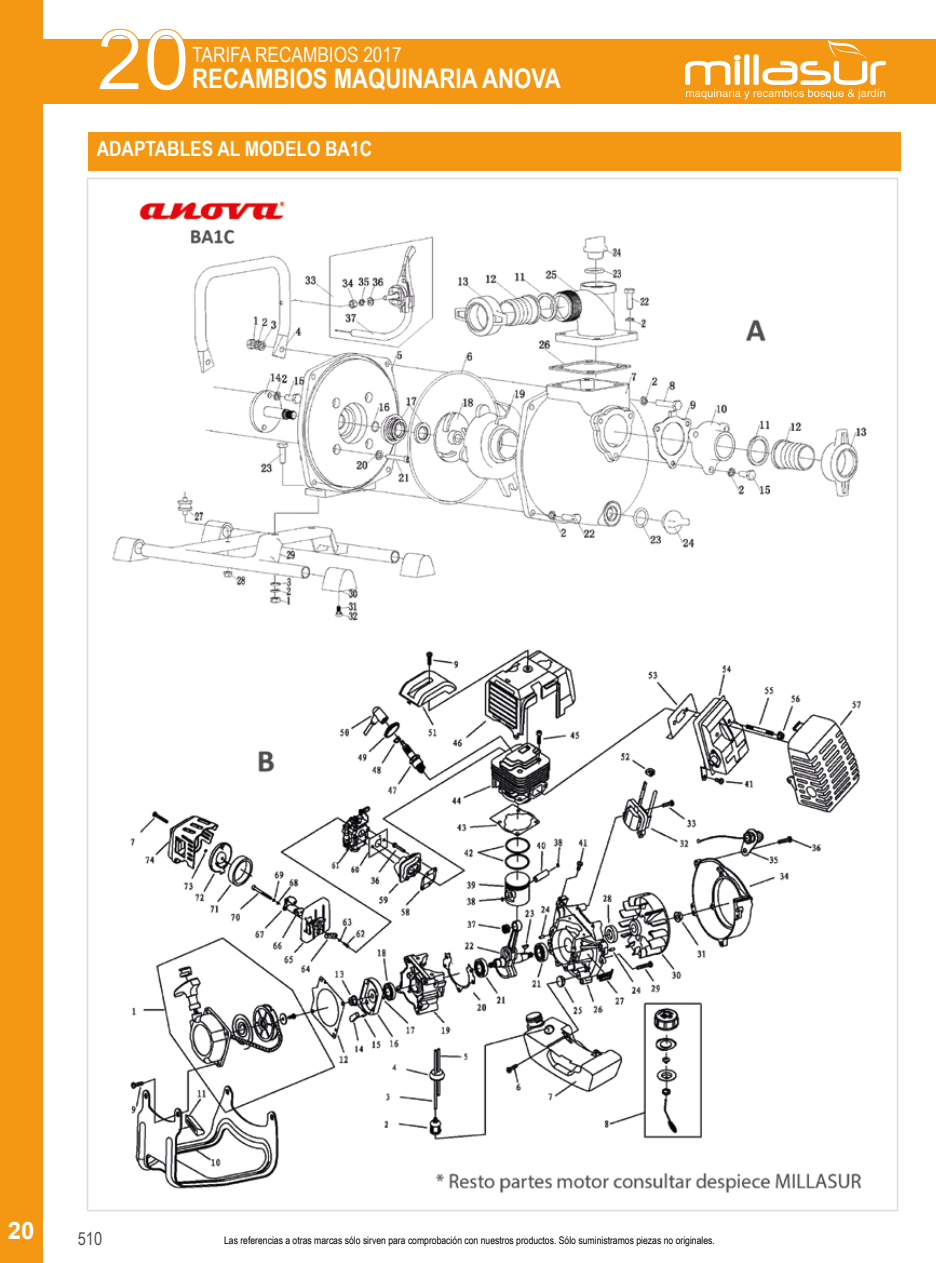
<style>
.page{position:relative;width:936px;height:1263px;background:#fff}
.page>*{position:absolute;margin:0;border:0;box-sizing:border-box;transform-origin:0 0}
.t1{font:84px "Arial";color:#fff}
.t2{font:700 27px "Arial Narrow";color:#fff}
.t3{font:700 24px "Arial";color:#fff}
.t4{font:700 21px "Arial Narrow";color:#fff}
.t5{font:21px "Arial Narrow";color:#fff}
.t6{font:18px "Arial Narrow";color:#505050}
.t7{font:10.5px "Arial Narrow";color:#000}
</style>
<div class="page">
<div style="left:0;top:39px;width:935px;height:65px;background:#f49712"></div>
<svg style="left:102px;top:29px;width:36px;height:10px"></svg>
<svg style="left:150px;top:29px;width:33px;height:10px"></svg>
<div style="left:0;top:0;width:43px;height:1263px;background:#f49712"></div>
<svg style="left:685px;top:40px;width:200px;height:59px"></svg>
<div style="left:88px;top:132px;width:812px;height:39px;background:#f49712"></div>
<img style="left:112px;top:201px;width:755px;height:992px">
<h1 class="t1" style="left:97px;top:2px;width:95px">20</h1>
<h3 class="t5" style="left:192px;top:40px;width:211px">TARIFA RECAMBIOS 2017</h3>
<h2 class="t2" style="left:192px;top:58px;width:370px">RECAMBIOS MAQUINARIA ANOVA</h2>
<h3 class="t4" style="left:97px;top:133px;width:277px">ADAPTABLES AL MODELO BA1C</h3>
<h3 class="t3" style="left:8px;top:1213px;width:28px">20</h3>
<h3 class="t6" style="left:78px;top:1225px;width:26px">510</h3>
<p class="t7" style="left:224px;top:1233px;width:492px">Las referencias a otras marcas sólo sirven para comprobación con nuestros productos. Sólo suministramos piezas no originales.</p>
</div>
